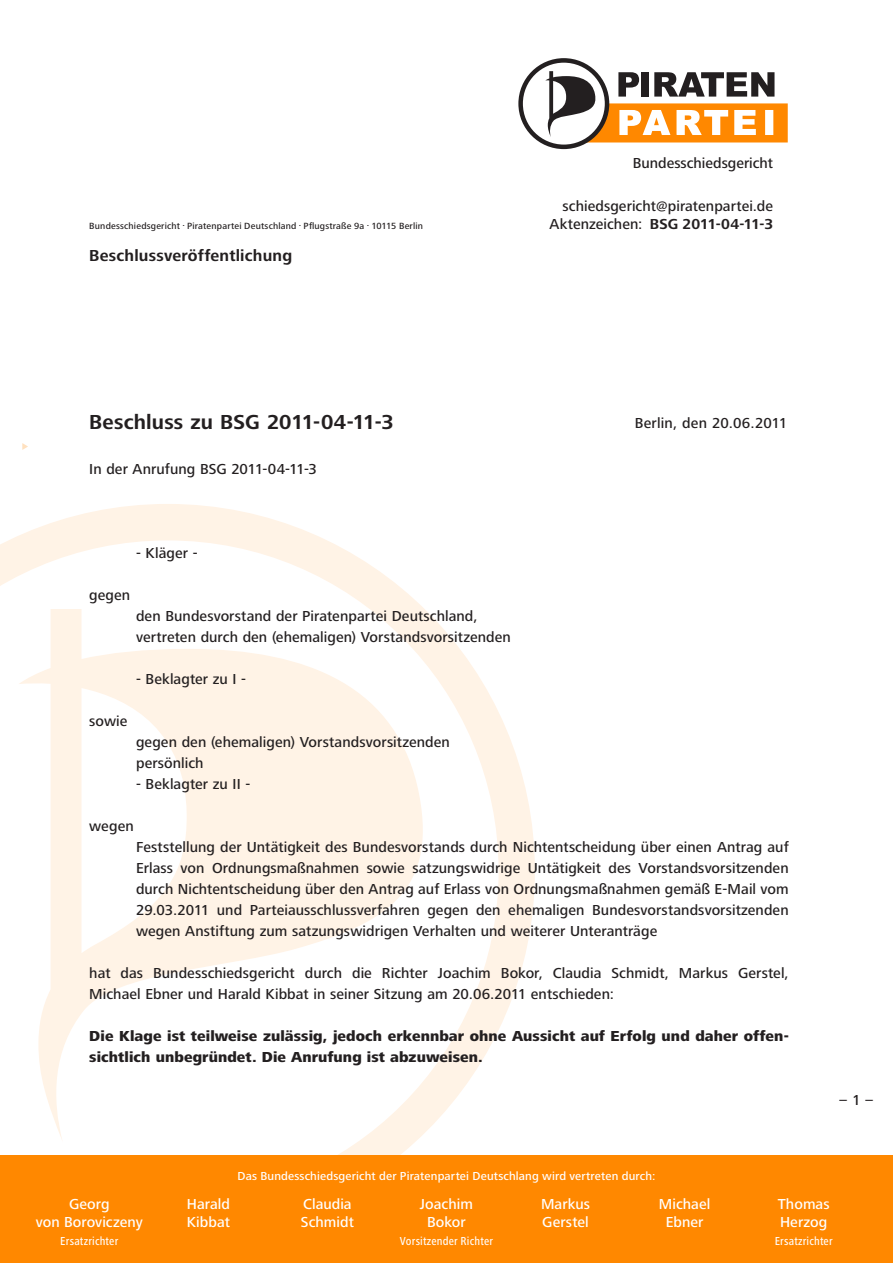
<style>
.page{position:relative;width:893px;height:1263px;background:#fff}
.page>*{position:absolute;margin:0;border:0;box-sizing:border-box;transform-origin:0 0}
.t1{font:700 21px "Frutiger Next LT";letter-spacing:.005em;color:#231f20}
.t2{font:700 16.5px "Frutiger Next LT";letter-spacing:.01em;color:#231f20}
.t3{font:500 15px/21px "Frutiger Next LT";letter-spacing:.005em;color:#231f20}
.t4{font:800 15px/21px "Frutiger Next LT";letter-spacing:.005em;color:#231f20}
.t5{font:500 15px/18px "Frutiger Next LT";letter-spacing:.005em;color:#fff}
.t6{font:500 12px "Frutiger Next LT";letter-spacing:.015em;color:#fff}
.t7{font:500 condensed 12px "Frutiger Next LT";letter-spacing:.01em;color:#fff}
.t8{font:500 9.3px "Frutiger Next LT";letter-spacing:.02em;color:#231f20}
.s1{font-weight:700}
</style>
<div class="page">
<svg style="left:0;top:504px;width:535px;height:652px"></svg>
<div style="left:0;top:1156px;width:893px;height:107px;background:#f80"></div>
<svg style="left:518px;top:58px;width:270px;height:91px"></svg>
<svg style="left:22px;top:443px;width:6px;height:7px"></svg>
<p class="t8" style="left:89px;top:220px;width:335px">Bundesschiedsgericht <sup>.</sup> Piratenpartei Deutschland <sup>.</sup> Pflugstraße 9a <sup>.</sup> 10115 Berlin</p>
<p class="t2" style="left:89px;top:246px;width:204px">Beschlussveröffentlichung</p>
<p class="t3" style="left:633px;top:153px;width:142px">Bundesschiedsgericht</p>
<p class="t3" style="left:549px;top:197px;width:225px;line-height:18px;text-align:right">schiedsgericht@piratenpartei.de<br>Aktenzeichen: <span class="s1">BSG 2011-04-11-3</span></p>
<h1 class="t1" style="left:89px;top:410px;width:306px">Beschluss zu BSG 2011-04-11-3</h1>
<p class="t3" style="left:635px;top:413px;width:154px">Berlin, den 20.06.2011</p>
<p class="t3" style="left:89px;top:459px;width:229px">In der Anrufung BSG 2011-04-11-3</p>
<p class="t3" style="left:136px;top:543px;width:63px">- Kläger -</p>
<p class="t3" style="left:89px;top:585px;width:43px">gegen</p>
<p class="t3" style="left:136px;top:606px;width:376px">den Bundesvorstand der Piratenpartei Deutschland, vertreten durch den (ehemaligen) Vorstandsvorsitzenden</p>
<p class="t3" style="left:136px;top:669px;width:112px">- Beklagter zu I -</p>
<p class="t3" style="left:89px;top:711px;width:40px">sowie</p>
<p class="t3" style="left:136px;top:732px;width:315px">gegen den (ehemaligen) Vorstandsvorsitzenden persönlich</p>
<p class="t3" style="left:136px;top:774px;width:116px">- Beklagter zu II -</p>
<p class="t3" style="left:89px;top:816px;width:46px">wegen</p>
<p class="t3" style="left:136px;top:837px;width:654px;text-align:justify">Feststellung der Untätigkeit des Bundesvorstands durch Nichtentscheidung über einen Antrag auf Erlass von Ordnungsmaßnahmen sowie satzungswidrige Untätigkeit des Vorstandsvorsitzenden durch Nichtentscheidung über den Antrag auf Erlass von Ordnungsmaßnahmen gemäß E-Mail vom 29.03.2011 und Parteiausschlussverfahren gegen den ehemaligen Bundesvorstandsvorsitzenden wegen Anstiftung zum satzungswidrigen Verhalten und weiterer Unteranträge</p>
<p class="t3" style="left:89px;top:963px;width:701px">hat das Bundesschiedsgericht durch die Richter Joachim Bokor, Claudia Schmidt, Markus Gerstel,<br>Michael Ebner und Harald Kibbat in seiner Sitzung am 20.06.2011 entschieden:</p>
<p class="t4" style="left:89px;top:1026px;width:701px">Die Klage ist teilweise zulässig, jedoch erkennbar ohne Aussicht auf Erfolg und daher offen&shy;sichtlich unbegründet. Die Anrufung ist abzuweisen.</p>
<p class="t6" style="left:238px;top:1169px;width:419px">Das Bundesschiedsgericht der Piratenpartei Deutschlang wird vertreten durch:</p>
<p class="t3" style="left:840px;top:1089px;width:35px">–1–</p>
<p class="t5" style="left:36px;top:1195px;width:108px;text-align:center">Georg<br>von Boroviczeny</p>
<p class="t7" style="left:60px;top:1234px;width:60px">Ersatzrichter</p>
<p class="t5" style="left:187px;top:1195px;width:45px">Harald<br>Kibbat</p>
<p class="t5" style="left:301px;top:1195px;width:55px">Claudia<br>Schmidt</p>
<p class="t5" style="left:420px;top:1195px;width:55px;text-align:center">Joachim<br>Bokor</p>
<p class="t7" style="left:400px;top:1234px;width:95px">Vorsitzender Richter</p>
<p class="t5" style="left:541px;top:1195px;width:51px">Markus<br>Gerstel</p>
<p class="t5" style="left:659px;top:1195px;width:53px;text-align:center">Michael<br>Ebner</p>
<p class="t5" style="left:778px;top:1195px;width:53px">Thomas<br>Herzog</p>
<p class="t7" style="left:775px;top:1234px;width:60px">Ersatzrichter</p>
</div>
